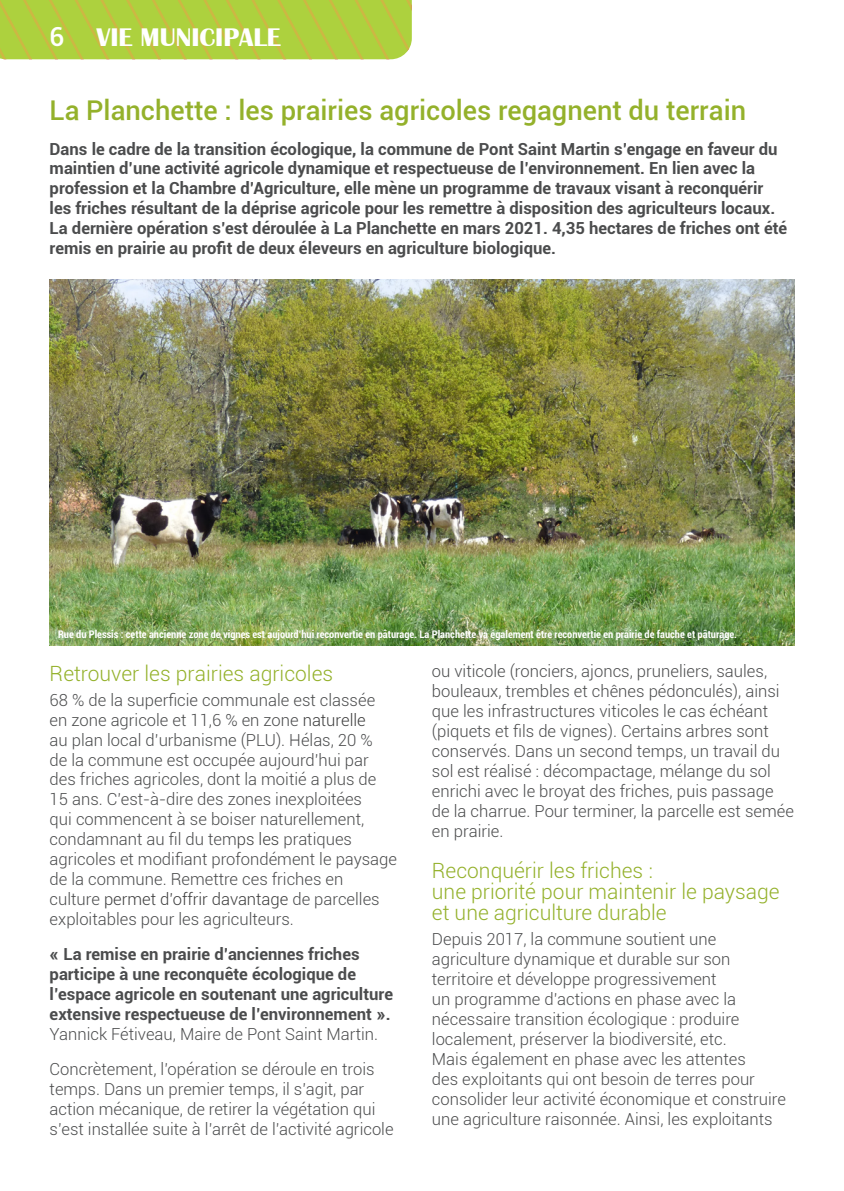
<style>
.page{position:relative;width:844px;height:1191px;background:#fff}
.page>*{position:absolute;margin:0;border:0;box-sizing:border-box;transform-origin:0 0}
.t1{font:500 27.3px "Roboto";color:#94b12b}
.t2{font:700 26.25px "Britannic";color:#fff}
.t3{font:300 21px/21px "Roboto";color:#94b12b}
.t4{font:300 16.62px/19.9px "Roboto";color:#4b4c4d}
.t5{font:700 16.62px/19.9px "Roboto";color:#4b4c4d}
.t6{font:700 condensed 10.5px "Roboto";color:#fff}
.s1{font-family:"Roboto";font-weight:500}
.s2{color:#3e3e3e}
.s3{font-family:"Arial"}
.s4{font-weight:300}
</style>
<div class="page">
<svg style="left:0;top:0;width:411px;height:59px;background:#b0ce3f"></svg>
<img style="left:50px;top:279px;width:744px;height:366px">
<h2 class="t2" style="left:50px;top:22px;width:232px"><span class="s1">6</span> VIE MUNICIPALE</h2>
<h1 class="t1" style="left:50px;top:91px;width:697px">La Planchette : les prairies agricoles regagnent du terrain</h1>
<p class="t5" style="left:50px;top:138px;width:739px">Dans le cadre de la transition écologique, la commune de Pont Saint Martin s’engage en faveur du maintien d’une activité agricole dynamique et respectueuse de l’environnement. En lien avec la profession et la Chambre d’Agriculture, elle mène un programme de travaux visant à reconquérir les friches résultant de la déprise agricole pour les remettre à disposition des agriculteurs locaux.<br>La dernière opération s’est déroulée à La Planchette en mars 2021. 4,35 hectares de friches ont été remis en prairie au profit de deux éleveurs en agriculture biologique.</p>
<p class="t6" style="left:58px;top:627px;width:680px">Rue du Plessis : cette ancienne zone de vignes est aujourd’hui reconvertie en pâturage. La Planchette va également être reconvertie en prairie de fauche et pâturage.</p>
<p class="t3" style="left:50px;top:662px;width:285px">Retrouver les prairies agricoles</p>
<p class="t4" style="left:50px;top:689px;width:349px">68 % de la superficie communale est classée en zone agricole et 11,6 % en zone <span class="s2">naturelle<br></span>au plan local d’urbanisme (PLU). Hélas, 20 %<br>de la commune est occupée aujourd’hui par des friches agricoles, dont la moitié a plus de 15 ans. C’est-à-dire des zones inexploitées<br>qui commencent à se boiser naturellement, condamnant au fil du tem<span class="s2">ps les</span> pratiques agricoles et modifiant profondément le paysage de la commune. Remettre ces friches en culture <span class="s2">permet d’offrir davantage</span> de parcelles exploitables pour les agriculteurs.</p>
<p class="t5" style="left:50px;top:943px;width:345px"><span class="s3">«</span> La remise en prairie d’anciennes friches participe à une reconquête écologique de l’espace agricole en soutenant une agriculture extensive respectueuse de l’environnement <span class="s3">»</span>.<br><span class="s4">Yannick Fétiveau, Maire de Pont Saint Martin.</span></p>
<p class="t4" style="left:50px;top:1058px;width:345px">Concrètement, l’opération se déroule en trois temps. Dans un premier temps, il s’agit, par action mécanique, de retirer la végétation qui s’est installée suite à l’arrêt de l’activité agricole</p>
<p class="t4" style="left:432px;top:661px;width:363px">ou viticole (ronciers, ajoncs, pruneliers, saules, bouleaux, trembles et chênes pédonculés), ainsi que les infrastructures viticoles le cas échéant (piquets et fils de vignes). Certains arbres sont conservés. Dans un second temps, un travail du sol est réalisé : décompactage, mélange du sol enrichi avec le broyat des friches, puis passage de la charrue. Pour terminer, la parcelle est semée en prairie.</p>
<p class="t3" style="left:432px;top:859px;width:349px">Reconquérir les friches :<br>une priorité pour maintenir le paysage et une agriculture durable</p>
<p class="t4" style="left:432px;top:928px;width:355px">Depuis 2017, la commune soutient une agriculture dynamique et durable sur son territoire et développe progressivement<br>un programme d’actions en phase avec la nécessaire transition écologique : produire localement, préserver la biodiversité, etc.<br>Mais également en phase avec les attentes<br>des exploitants qui ont besoin de terres pour consolider leur activité économique et construire une agriculture raisonnée. Ainsi, les exploitants</p>
</div>
